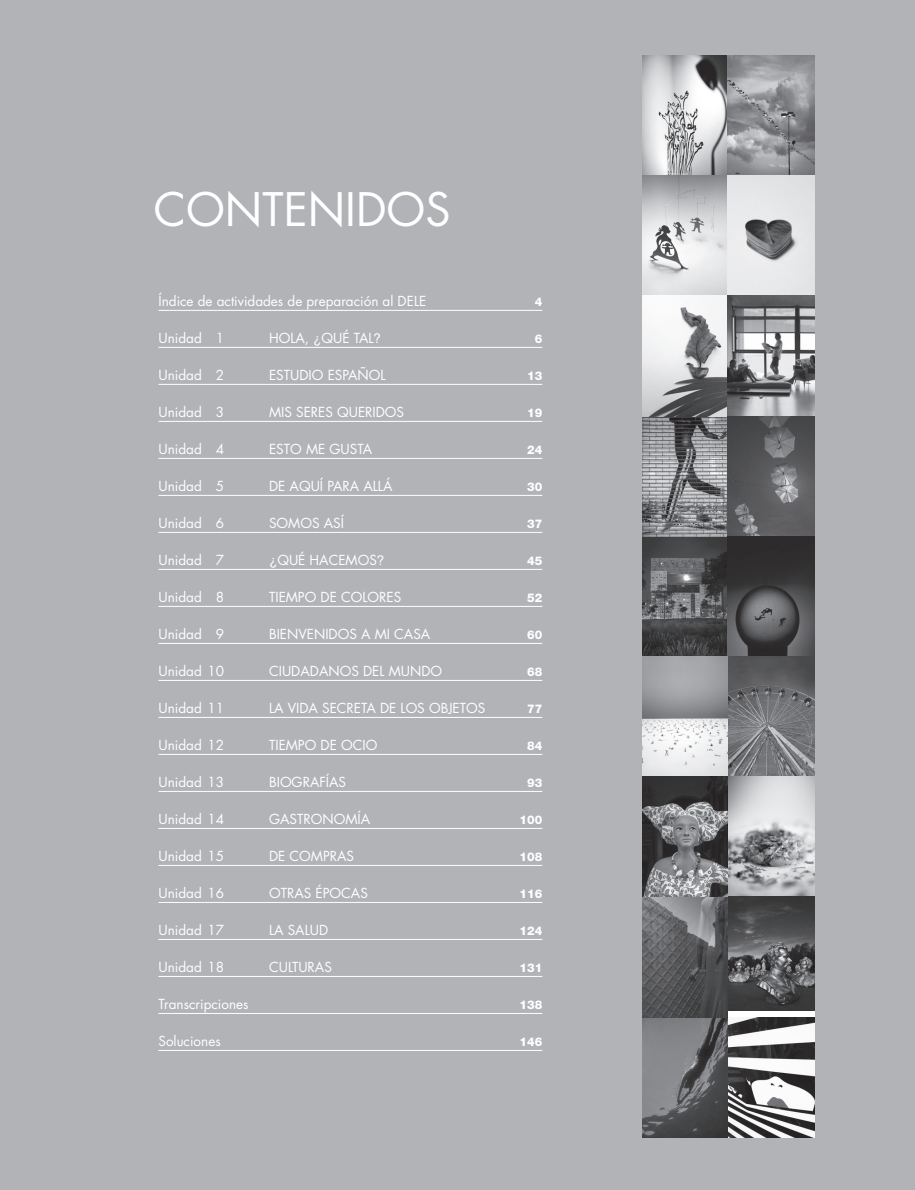
<style>
.page{position:relative;width:915px;height:1190px;background:#fff}
.page>*{position:absolute;margin:0;border:0;box-sizing:border-box;transform-origin:0 0}
.t1{font:45px "Futura Std";color:#fff}
.t2{font:13.5px "Futura Std";color:#fff}
.t3{font:800 12px "Helvetica Neue LT Std";color:#fff}
.s1{font-family:"Helvetica LT Std"}
</style>
<div class="page">
<div style="left:0;top:0;width:914px;height:1190px;background:#b2b3b7"></div>
<hr style="left:158px;top:310px;width:384px;height:1px;background:#fff">
<hr style="left:158px;top:347px;width:384px;height:1px;background:#fff">
<hr style="left:158px;top:384px;width:384px;height:1px;background:#fff">
<hr style="left:158px;top:421px;width:384px;height:1px;background:#fff">
<hr style="left:158px;top:458px;width:384px;height:1px;background:#fff">
<hr style="left:158px;top:495px;width:384px;height:1px;background:#fff">
<hr style="left:158px;top:532px;width:384px;height:1px;background:#fff">
<hr style="left:158px;top:569px;width:384px;height:1px;background:#fff">
<hr style="left:158px;top:606px;width:384px;height:1px;background:#fff">
<hr style="left:158px;top:643px;width:384px;height:1px;background:#fff">
<hr style="left:158px;top:680px;width:384px;height:1px;background:#fff">
<hr style="left:158px;top:717px;width:384px;height:1px;background:#fff">
<hr style="left:158px;top:754px;width:384px;height:1px;background:#fff">
<hr style="left:158px;top:791px;width:384px;height:1px;background:#fff">
<hr style="left:158px;top:828px;width:384px;height:1px;background:#fff">
<hr style="left:158px;top:865px;width:384px;height:1px;background:#fff">
<hr style="left:158px;top:902px;width:384px;height:1px;background:#fff">
<hr style="left:158px;top:939px;width:384px;height:1px;background:#fff">
<hr style="left:158px;top:976px;width:384px;height:1px;background:#fff">
<hr style="left:158px;top:1013px;width:384px;height:1px;background:#fff">
<hr style="left:158px;top:1050px;width:384px;height:1px;background:#fff">
<img style="left:642px;top:55px;width:85px;height:121px">
<svg style="left:642px;top:176px;width:85px;height:119px;background:#cacbcd"></svg>
<svg style="left:642px;top:537px;width:85px;height:119px;background:#515153"></svg>
<svg style="left:642px;top:416px;width:85px;height:121px"></svg>
<svg style="left:642px;top:295px;width:85px;height:121px;background:#bcbdbe"></svg>
<img style="left:727px;top:55px;width:87px;height:121px">
<svg style="left:727px;top:176px;width:87px;height:119px;background:#d2d3d4"></svg>
<svg style="left:727px;top:295px;width:87px;height:121px"></svg>
<svg style="left:727px;top:416px;width:87px;height:121px;background:#5e5e61"></svg>
<svg style="left:727px;top:537px;width:87px;height:119px;background:#464547"></svg>
<svg style="left:642px;top:656px;width:86px;height:120px"></svg>
<svg style="left:642px;top:1018px;width:86px;height:119px;background:#686a6c"></svg>
<svg style="left:642px;top:897px;width:86px;height:121px;background:#606163"></svg>
<svg style="left:642px;top:776px;width:86px;height:121px;background:#656567"></svg>
<svg style="left:728px;top:656px;width:86px;height:120px;background:#6f7073"></svg>
<svg style="left:728px;top:776px;width:86px;height:121px"></svg>
<svg style="left:728px;top:897px;width:86px;height:121px;background:#5a5b5c"></svg>
<img style="left:728px;top:1018px;width:86px;height:119px">
<h1 class="t1" style="left:154px;top:189px;width:298px">CONTENIDOS</h1>
<p class="t2" style="left:158px;top:295px;width:269px">Índice de actividades de preparación al DELE</p>
<p class="t3" style="left:534px;top:297px;width:9px">4</p>
<p class="t2" style="left:158px;top:332px;width:67px">Unidad 1</p>
<p class="t2" style="left:269px;top:332px;width:113px">HOLA, <span class="s1">¿</span>QUÉ TAL<span class="s1">?</span></p>
<p class="t3" style="left:534px;top:334px;width:9px">6</p>
<p class="t2" style="left:158px;top:369px;width:67px">Unidad 2</p>
<p class="t2" style="left:269px;top:369px;width:118px">ESTUDIO ESPAÑOL</p>
<p class="t3" style="left:527px;top:371px;width:17px">13</p>
<p class="t2" style="left:158px;top:406px;width:67px">Unidad 3</p>
<p class="t2" style="left:269px;top:406px;width:136px">MIS SERES QUERIDOS</p>
<p class="t3" style="left:527px;top:408px;width:17px">19</p>
<p class="t2" style="left:158px;top:443px;width:67px">Unidad 4</p>
<p class="t2" style="left:269px;top:443px;width:104px">ESTO ME GUSTA</p>
<p class="t3" style="left:527px;top:445px;width:17px">24</p>
<p class="t2" style="left:158px;top:480px;width:67px">Unidad 5</p>
<p class="t2" style="left:269px;top:480px;width:125px">DE AQUÍ PARA ALLÁ</p>
<p class="t3" style="left:527px;top:482px;width:17px">30</p>
<p class="t2" style="left:158px;top:517px;width:67px">Unidad 6</p>
<p class="t2" style="left:269px;top:517px;width:76px">SOMOS ASÍ</p>
<p class="t3" style="left:527px;top:519px;width:17px">37</p>
<p class="t2" style="left:158px;top:554px;width:67px">Unidad 7</p>
<p class="t2" style="left:269px;top:554px;width:117px"><span class="s1">¿</span>QUÉ HACEMOS<span class="s1">?</span></p>
<p class="t3" style="left:527px;top:556px;width:17px">45</p>
<p class="t2" style="left:158px;top:591px;width:67px">Unidad 8</p>
<p class="t2" style="left:269px;top:591px;width:134px">TIEMPO DE COLORES</p>
<p class="t3" style="left:527px;top:593px;width:17px">52</p>
<p class="t2" style="left:158px;top:628px;width:67px">Unidad 9</p>
<p class="t2" style="left:269px;top:628px;width:163px">BIENVENIDOS A MI CASA</p>
<p class="t3" style="left:527px;top:630px;width:17px">60</p>
<p class="t2" style="left:158px;top:665px;width:67px">Unidad 10</p>
<p class="t2" style="left:269px;top:665px;width:174px">CIUDADANOS DEL MUNDO</p>
<p class="t3" style="left:527px;top:667px;width:17px">68</p>
<p class="t2" style="left:158px;top:702px;width:67px">Unidad 11</p>
<p class="t2" style="left:269px;top:702px;width:218px">LA VIDA SECRETA DE LOS OBJETOS</p>
<p class="t3" style="left:527px;top:704px;width:17px">77</p>
<p class="t2" style="left:158px;top:739px;width:67px">Unidad 12</p>
<p class="t2" style="left:269px;top:739px;width:110px">TIEMPO DE OCIO</p>
<p class="t3" style="left:527px;top:741px;width:17px">84</p>
<p class="t2" style="left:158px;top:776px;width:67px">Unidad 13</p>
<p class="t2" style="left:269px;top:776px;width:79px">BIOGRAFÍAS</p>
<p class="t3" style="left:527px;top:778px;width:17px">93</p>
<p class="t2" style="left:158px;top:813px;width:67px">Unidad 14</p>
<p class="t2" style="left:269px;top:813px;width:103px">GASTRONOMÍA</p>
<p class="t3" style="left:519px;top:815px;width:24px">100</p>
<p class="t2" style="left:158px;top:850px;width:67px">Unidad 15</p>
<p class="t2" style="left:269px;top:850px;width:87px">DE COMPRAS</p>
<p class="t3" style="left:519px;top:852px;width:24px">108</p>
<p class="t2" style="left:158px;top:887px;width:67px">Unidad 16</p>
<p class="t2" style="left:269px;top:887px;width:100px">OTRAS ÉPOCAS</p>
<p class="t3" style="left:519px;top:889px;width:24px">116</p>
<p class="t2" style="left:158px;top:924px;width:67px">Unidad 17</p>
<p class="t2" style="left:269px;top:924px;width:61px">LA SALUD</p>
<p class="t3" style="left:519px;top:926px;width:24px">124</p>
<p class="t2" style="left:158px;top:961px;width:67px">Unidad 18</p>
<p class="t2" style="left:269px;top:961px;width:64px">CULTURAS</p>
<p class="t3" style="left:519px;top:963px;width:24px">131</p>
<p class="t2" style="left:158px;top:998px;width:91px">Transcripciones</p>
<p class="t3" style="left:519px;top:1000px;width:24px">138</p>
<p class="t2" style="left:158px;top:1035px;width:64px">Soluciones</p>
<p class="t3" style="left:519px;top:1037px;width:24px">146</p>
</div>
